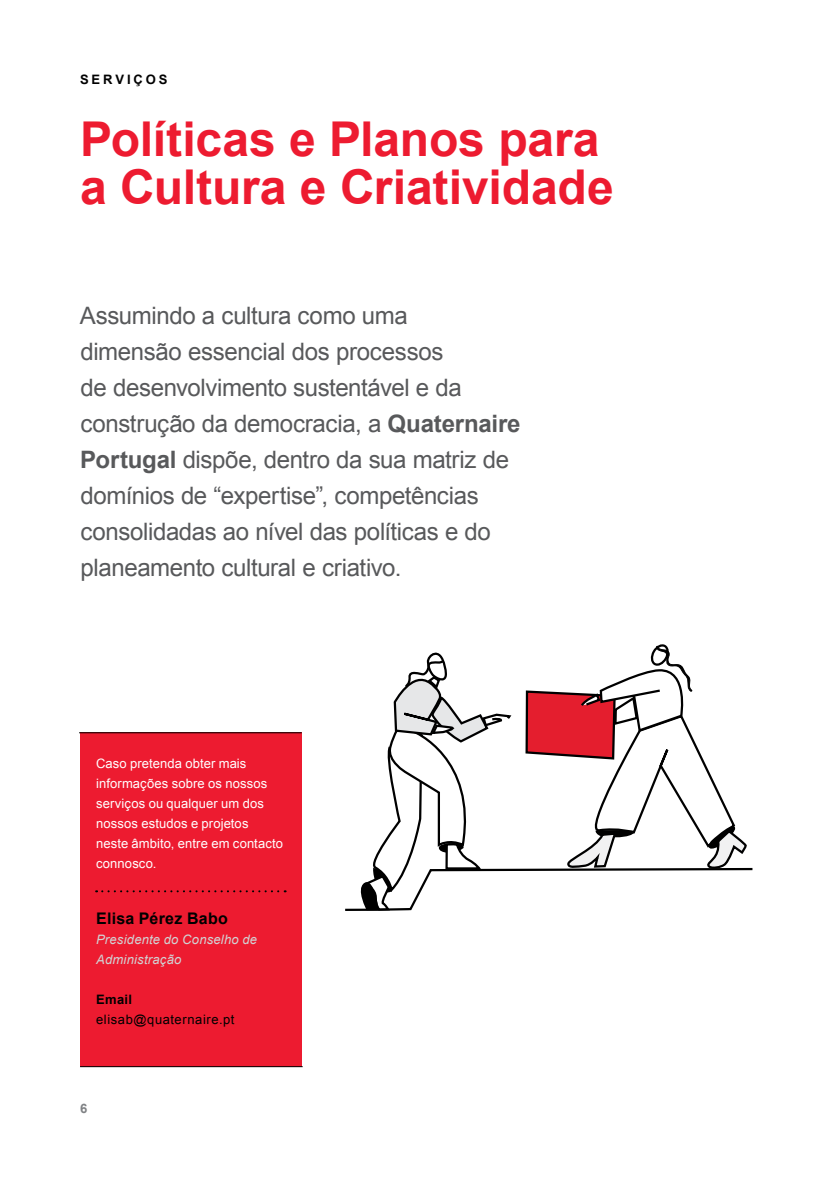
<style>
.page{position:relative;width:840px;height:1191px;background:#fff}
.page>*{position:absolute;margin:0;border:0;box-sizing:border-box;transform-origin:0 0}
.t1{font:700 48px/48px "Arial";letter-spacing:-.005em;color:#ed1b30}
.t2{font:24px/36px "Arial";letter-spacing:-.015em;color:#58595b}
.t3{font:700 16px "Arial";letter-spacing:.015em;color:#000}
.t4{font:13px/20px "Arial";letter-spacing:.01em;color:#fff}
.t5{font:italic 13px/20px "Arial";letter-spacing:.02em;color:#d1d3d4}
.t6{font:13px "Arial";letter-spacing:.04em;color:#000}
.t7{font:700 13px "Arial";letter-spacing:.215em;color:#000}
.t8{font:700 13px "Arial";color:#808285}
.s1{font-weight:700}
</style>
<div class="page">
<div style="left:80px;top:733px;width:221px;height:334px;background:#ed1b30"></div>
<svg style="left:96px;top:890px;width:189px;height:2px"></svg>
<hr style="left:80px;top:1066px;width:222px;height:1px;background:#000">
<hr style="left:79px;top:732px;width:222px;height:1px;background:#000">
<svg style="left:345px;top:644px;width:408px;height:267px"></svg>
<p class="t7" style="left:80px;top:72px;width:89px">SERVIÇOS</p>
<h1 class="t1" style="left:80px;top:115px;width:535px">Políticas e Planos para a Cultura e Criatividade</h1>
<p class="t2" style="left:80px;top:298px;width:442px">Assumindo a cultura como uma<br>dimensão essencial dos processos<br>de desenvolvimento sustentável e da construção da democracia, a <span class="s1">Quaternaire Portugal</span> dispõe, dentro da sua matriz de domínios de “expertise”, competências consolidadas ao nível das políticas e do planeamento cultural e criativo.</p>
<p class="t4" style="left:96px;top:753px;width:188px">Caso pretenda obter mais informações sobre os nossos serviços ou qualquer um dos nossos estudos e projetos neste âmbito, entre em contacto connosco.</p>
<p class="t3" style="left:96px;top:910px;width:133px">Elisa Pérez Babo</p>
<p class="t5" style="left:96px;top:929px;width:162px">Presidente do Conselho de<br>Administração</p>
<p class="t7" style="left:96px;top:992px;width:37px">Email</p>
<p class="t6" style="left:96px;top:1012px;width:140px">elisab@quaternaire.pt</p>
<p class="t8" style="left:80px;top:1101px;width:9px">6</p>
</div>
